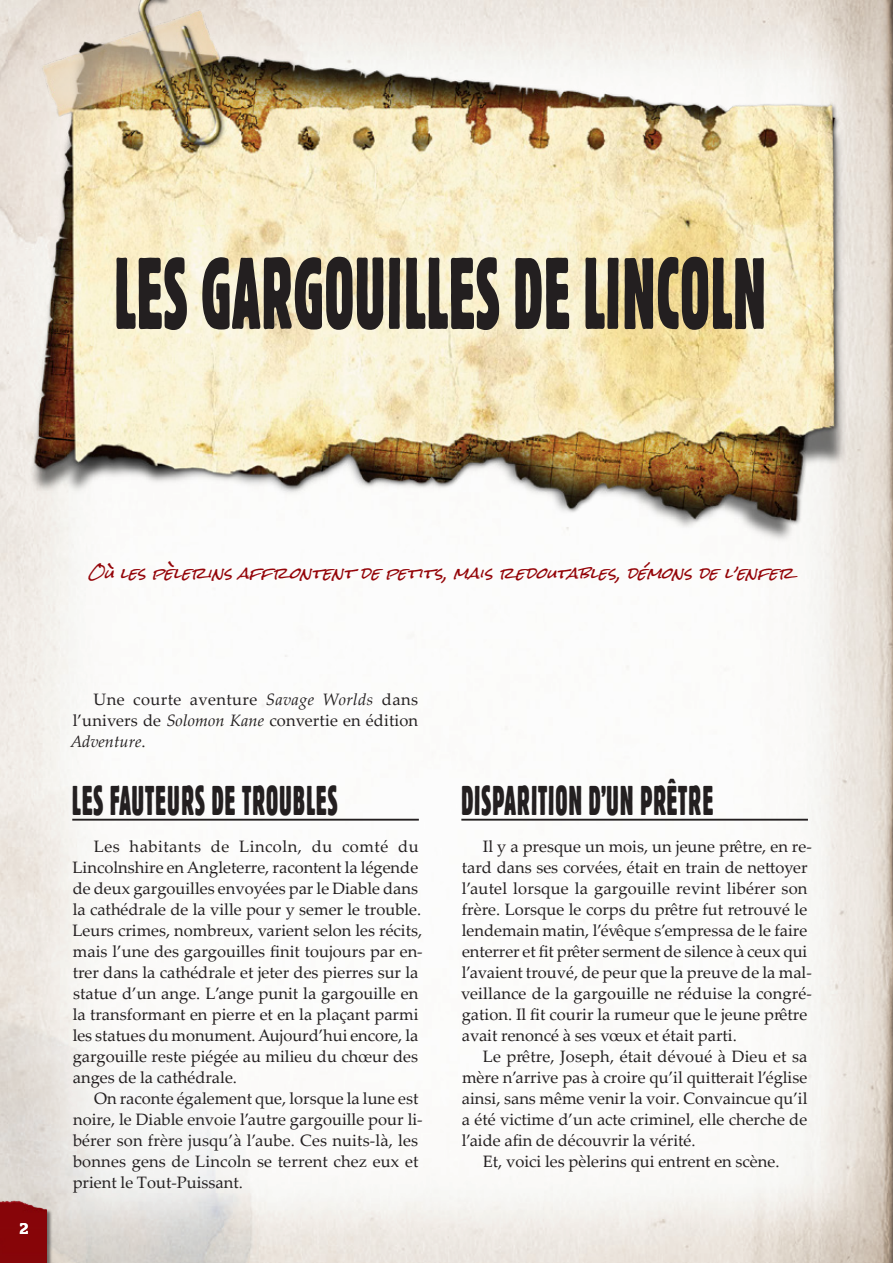
<style>
.page{position:relative;width:893px;height:1263px;background:#fff}
.page>*{position:absolute;margin:0;border:0;box-sizing:border-box;transform-origin:0 0}
.Header_00_-_Chapter{font:100.8px "Block BE Extra Cn";letter-spacing:.02em;color:#231f20;scale:.67 1}
.Header02{font:41.4px "Block BE Extra Cn";letter-spacing:.04em;color:#231f20;scale:.67 1}
.Body_Text{font:16.5px/21px "Palatino Linotype";color:#231f20}
.Red_s_Quote__Center{font:italic 15px "Rock Salt";color:#940408}
.t1{font:700 15px "Quatro Slab";color:#fff}
.s1{font-style:italic}
</style>
<div class="page">
<img style="left:0;top:0;width:893px;height:1263px">
<div style="left:0;top:1195px;width:53px;height:68px;background:#231f20;opacity:.35"></div>
<img style="left:0;top:1px;width:885px;height:543px">
<hr style="left:72px;top:819px;width:347px;height:2px;background:#231f20">
<hr style="left:461px;top:819px;width:347px;height:2px;background:#231f20">
<p class="Header_00_-_Chapter" style="left:115px;top:236px;width:973px">LES GARGOUILLES DE LINCOLN</p>
<p class="Red_s_Quote__Center" style="left:87px;top:565px;width:717px">OÙLESPÈLERINSAFFRONTENTDEPETITS,MAISREDOUTABLES,DÉMONSDEL’ENFER</p>
<p class="t1" style="left:19px;top:1219px;width:11px">2</p>
<p class="Body_Text" style="left:70px;top:688px;width:349px;text-align:justify;text-indent:23px">Une courte aventure <span class="s1">Savage Worlds</span> dans l’univers de <span class="s1">Solomon Kane</span> convertie en édition <span class="s1">Adventure</span>.</p>
<p class="Header02" style="left:72px;top:776px;width:397px">LES FAUTEURS DE TROUBLES</p>
<p class="Body_Text" style="left:73px;top:835px;width:352px;text-indent:21px">Les habitants de Lincoln, du comté du Lincolnshire en Angleterre, racontent la légende de deux gargouilles envoyées par le Diable dans la cathédrale de la ville pour y semer le trouble.<br>Leurs crimes, nombreux, varient selon les récits, mais l’une des gargouilles finit toujours par en&shy;trer dans la cathédrale et jeter des pierres sur la statue d’un ange. L’ange punit la gargouille en la transformant en pierre et en la plaçant parmi les statues du monument. Aujourd’hui encore, la gargouille reste piégée au milieu du chœur des anges de la cathédrale.</p>
<p class="Body_Text" style="left:73px;top:1087px;width:352px;text-indent:21px">On raconte également que, lorsque la lune est noire, le Diable envoie l’autre gargouille pour li&shy;bérer son frère jusqu’à l’aube. Ces nuits-là, les bonnes gens de Lincoln se terrent chez eux et prient le Tout-Puissant.</p>
<p class="Header02" style="left:461px;top:776px;width:377px">DISPARITION D’UN PRÊTRE</p>
<p class="Body_Text" style="left:461px;top:835px;width:352px;text-indent:22px">Il y a presque un mois, un jeune prêtre, en re&shy;tard dans ses corvées, était en train de nettoyer l’autel lorsque la gargouille revint libérer son frère. Lorsque le corps du prêtre fut retrouvé le lendemain matin, l’évêque s’empressa de le faire enterrer et fit prêter serment de silence à ceux qui l’avaient trouvé, de peur que la preuve de la mal&shy;veillance de la gargouille ne réduise la congré&shy;gation. Il fit courir la rumeur que le jeune prêtre avait renoncé à ses vœux et était parti.</p>
<p class="Body_Text" style="left:462px;top:1045px;width:347px;text-align:justify;text-indent:21px">Le prêtre, Joseph, était dévoué à Dieu et sa mère n’arrive pas à croire qu’il quitterait l’église ainsi, sans même venir la voir. Convaincue qu’il a été victime d’un acte criminel, elle cherche de l’aide afin de découvrir la vérité.</p>
<p class="Body_Text" style="left:483px;top:1150px;width:298px">Et, voici les pèlerins qui entrent en scène.</p>
</div>
